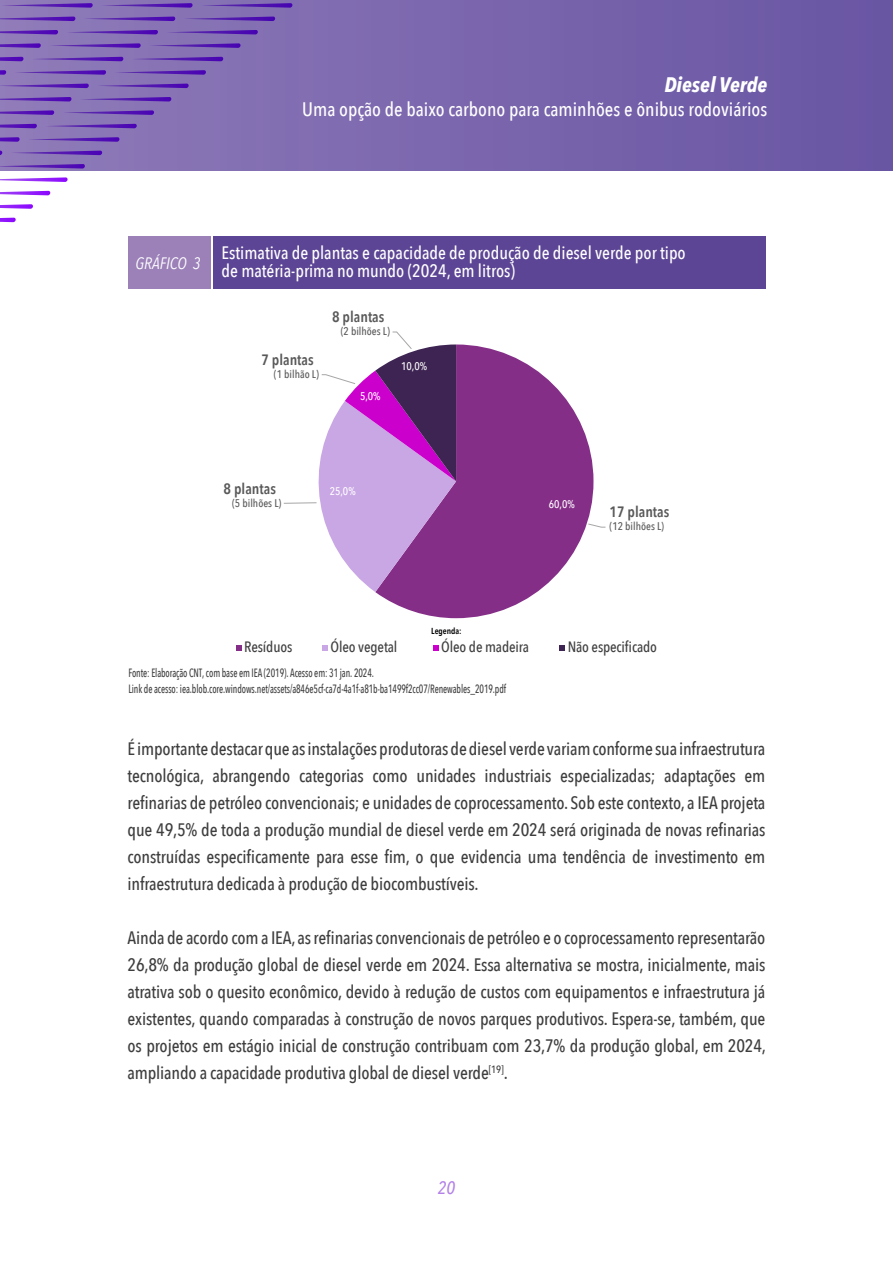
<style>
.page{position:relative;width:893px;height:1263px;background:#fff}
.page>*{position:absolute;margin:0;border:0;box-sizing:border-box;transform-origin:0 0}
.t1{font:italic 700 21px "Avenir Next Condensed";color:#fff}
.t2{font:500 19.5px "Avenir Next Condensed";color:#fff}
.Texto{font:500 18px/27px "Avenir Next Condensed";letter-spacing:-.01em;color:#3e3e3f;text-align:justify}
.t3{font:500 18px/18px "Avenir Next Condensed";color:#fff}
.t4{font:italic 500 18px "Avenir Next Condensed";color:#b382e8}
.t5{font:italic 16.5px "Avenir Next Condensed";color:#fff}
.t6{font:500 15px "Avenir Next Condensed";letter-spacing:-.01em;color:#404040}
.t7{font:600 15px "Avenir Next Condensed";color:#595959}
.t8{font:500 12px/16.5px "Avenir Next Condensed";letter-spacing:-.01em;color:#404040;scale:.79 1}
.t9{font:500 11.1px "Avenir Next Condensed";color:#595959}
.t10{font:500 11.1px "Avenir Next Condensed";color:#fff}
.t11{font:600 8.7px "Avenir Next Condensed";color:#000}
</style>
<div class="page">
<div style="left:0;top:0;width:893px;height:170px;background:linear-gradient(to right,#8f7bb9,#6855a3)"></div>
<svg style="left:1px;top:3px;width:92px;height:5px"></svg>
<svg style="left:101px;top:3px;width:92px;height:5px"></svg>
<svg style="left:201px;top:3px;width:91px;height:5px"></svg>
<svg style="left:0;top:17px;width:75px;height:4px"></svg>
<svg style="left:84px;top:17px;width:91px;height:4px"></svg>
<svg style="left:184px;top:17px;width:91px;height:4px"></svg>
<svg style="left:0;top:30px;width:58px;height:4px"></svg>
<svg style="left:66px;top:30px;width:92px;height:4px"></svg>
<svg style="left:166px;top:30px;width:92px;height:4px"></svg>
<svg style="left:0;top:43px;width:41px;height:5px"></svg>
<svg style="left:49px;top:43px;width:92px;height:5px"></svg>
<svg style="left:149px;top:43px;width:92px;height:5px"></svg>
<svg style="left:0;top:57px;width:24px;height:4px"></svg>
<svg style="left:32px;top:57px;width:91px;height:4px"></svg>
<svg style="left:132px;top:57px;width:91px;height:4px"></svg>
<svg style="left:0;top:70px;width:6px;height:5px"></svg>
<svg style="left:15px;top:70px;width:91px;height:5px"></svg>
<svg style="left:114px;top:70px;width:92px;height:5px"></svg>
<svg style="left:0;top:84px;width:89px;height:4px"></svg>
<svg style="left:97px;top:84px;width:92px;height:4px"></svg>
<svg style="left:0;top:97px;width:72px;height:4px"></svg>
<svg style="left:80px;top:97px;width:91px;height:4px"></svg>
<svg style="left:0;top:110px;width:54px;height:5px"></svg>
<svg style="left:63px;top:110px;width:91px;height:5px"></svg>
<svg style="left:0;top:124px;width:37px;height:4px"></svg>
<svg style="left:45px;top:124px;width:92px;height:4px"></svg>
<svg style="left:0;top:137px;width:20px;height:5px"></svg>
<svg style="left:28px;top:137px;width:92px;height:5px"></svg>
<svg style="left:11px;top:151px;width:91px;height:4px"></svg>
<svg style="left:0;top:164px;width:85px;height:5px"></svg>
<svg style="left:0;top:177px;width:68px;height:5px"></svg>
<svg style="left:0;top:191px;width:50px;height:4px"></svg>
<svg style="left:0;top:204px;width:33px;height:5px"></svg>
<svg style="left:0;top:218px;width:16px;height:4px"></svg>
<div style="left:213px;top:236px;width:552px;height:52px;background:#5c4594"></div>
<div style="left:128px;top:236px;width:82px;height:52px;background:#9c81b9"></div>
<svg style="left:236px;top:645px;width:6px;height:5px"></svg>
<svg style="left:322px;top:645px;width:6px;height:5px"></svg>
<svg style="left:433px;top:645px;width:6px;height:5px"></svg>
<svg style="left:559px;top:645px;width:6px;height:5px"></svg>
<svg style="left:375px;top:344px;width:218px;height:274px;fill:#852e88"></svg>
<svg style="left:587px;top:523px;width:19px;height:5px"></svg>
<svg style="left:283px;top:331px;width:173px;height:261px"></svg>
<p class="t1" style="left:664px;top:72px;width:104px">Diesel Verde</p>
<p class="t2" style="left:302px;top:97px;width:467px">Uma opção de baixo carbono para caminhões e ônibus rodoviários</p>
<p class="t5" style="left:135px;top:254px;width:66px">GRÁFICO 3</p>
<p class="t3" style="left:222px;top:244px;width:466px">Estimativa de plantas e capacidade de produção de diesel verde por tipo de matéria-prima no mundo (2024, em litros)</p>
<p class="t7" style="left:261px;top:347px;width:54px">7 plantas</p>
<p class="t9" style="left:274px;top:367px;width:47px">(1 bilhão L)</p>
<p class="t7" style="left:332px;top:304px;width:54px">8 plantas</p>
<p class="t9" style="left:341px;top:325px;width:51px">(2 bilhões L)</p>
<p class="t10" style="left:360px;top:389px;width:22px">5,0%</p>
<p class="t10" style="left:401px;top:359px;width:27px">10,0%</p>
<p class="t7" style="left:224px;top:475px;width:54px">8 plantas</p>
<p class="t9" style="left:232px;top:496px;width:51px">(5 bilhões L)</p>
<p class="t10" style="left:330px;top:485px;width:27px">25,0%</p>
<p class="t10" style="left:549px;top:497px;width:27px">60,0%</p>
<p class="t7" style="left:609px;top:499px;width:61px">17 plantas</p>
<p class="t9" style="left:609px;top:519px;width:56px">(12 bilhões L)</p>
<p class="t11" style="left:431px;top:623px;width:32px">Legenda:</p>
<p class="t8" style="left:128px;top:664px;width:480px">Fonte: Elaboração CNT, com base em IEA (2019). Acesso em: 31 jan. 2024.<br>Link de acesso: iea.blob.core.windows.net/assets/a846e5cf-ca7d-4a1f-a81b-ba1499f2cc07/Renewables_2019.pdf</p>
<p class="t6" style="left:244px;top:638px;width:50px">Resíduos</p>
<p class="t6" style="left:331px;top:638px;width:68px">Óleo vegetal</p>
<p class="t6" style="left:441px;top:638px;width:89px">Óleo de madeira</p>
<p class="t6" style="left:568px;top:638px;width:91px">Não especificado</p>
<p class="Texto" style="left:128px;top:735px;width:639px">É importante destacar que as instalações produtoras de diesel verde variam conforme sua infraestrutura tecnológica, abrangendo categorias como unidades industriais especializadas; adaptações em refinarias de petróleo convencionais; e unidades de coprocessamento. Sob este contexto, a IEA projeta que 49,5% de toda a produção mundial de diesel verde em 2024 será originada de novas refinarias construídas especificamente para esse fim, o que evidencia uma tendência de investimento em infraestrutura dedicada à produção de biocombustíveis.</p>
<p class="Texto" style="left:128px;top:924px;width:640px">Ainda de acordo com a IEA, as refinarias convencionais de petróleo e o coprocessamento representarão 26,8% da produção global de diesel verde em 2024. Essa alternativa se mostra, inicialmente, mais atrativa sob o quesito econômico, devido à redução de custos com equipamentos e infraestrutura já existentes, quando comparadas à construção de novos parques produtivos. Espera-se, também, que os projetos em estágio inicial de construção contribuam com 23,7% da produção global, em 2024, ampliando a capacidade produtiva global de diesel verde<sup>[19]</sup>.</p>
<p class="t4" style="left:438px;top:1176px;width:19px">20</p>
</div>
